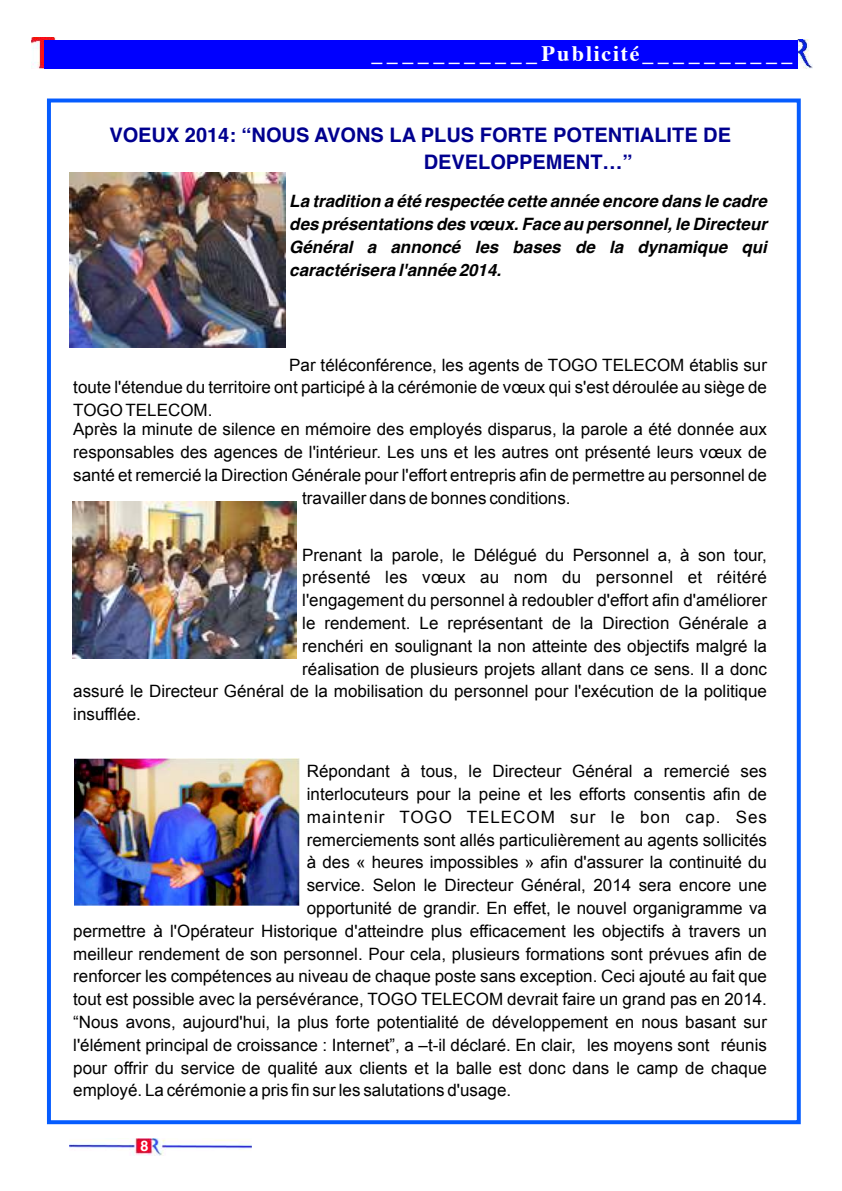
<style>
.page{position:relative;width:842px;height:1191px;background:#fff}
.page>*{position:absolute;margin:0;border:0;box-sizing:border-box;transform-origin:0 0}
.t1{font:700 22px "Times";letter-spacing:.08em;color:#fff}
.t2{font:700 20px/26.8px "Helvetica";color:#00008f}
.t3{font:17px/22.8px "Arial";color:#000;text-align:justify}
.t4{font:italic 700 17px/22.8px "Helvetica";color:#000;text-align:justify}
.t5{font:17px "Arial";letter-spacing:.02em;color:#000}
.t6{font:17px "Arial";letter-spacing:.055em;color:#000}
.t7{font:700 14.5px "Helvetica";color:#fff}
</style>
<div class="page">
<div style="left:47px;top:98px;width:754px;height:1026px;border:4px solid #055cff"></div>
<img style="left:70px;top:1138px;width:182px;height:17px">
<img style="left:31px;top:38px;width:25px;height:30px">
<img style="left:798px;top:40px;width:15px;height:28px">
<div style="left:44px;top:40px;width:754px;height:28px;background:#00f"></div>
<img style="left:70px;top:172px;width:215px;height:176px">
<img style="left:73px;top:501px;width:224px;height:157px">
<img style="left:75px;top:759px;width:225px;height:146px">
<p class="t1" style="left:371px;top:44px;width:423px">___________Publicité__________</p>
<p class="t2" style="left:424px;top:123px;width:309px;text-indent:-314px">VOEUX 2014: “NOUS AVONS LA PLUS FORTE POTENTIALITE DE<br>DEVELOPPEMENT…”</p>
<p class="t4" style="left:289px;top:191px;width:479px">La tradition a été respectée cette année encore dans le cadre des présentations des vœux. Face au personnel, le Directeur Général a annoncé les bases de la dynamique qui caractérisera l'année 2014.</p>
<p class="t3" style="left:73px;top:353px;width:695px;text-indent:216px">Par téléconférence, les agents de TOGO TELECOM établis sur toute l'étendue du territoire ont participé à la cérémonie de vœux qui s'est déroulée au siège de TOGO TELECOM.</p>
<p class="t3" style="left:73px;top:418px;width:695px">Après la minute de silence en mémoire des employés disparus, la parole a été donnée aux</p>
<p class="t3" style="left:73px;top:441px;width:695px">responsables des agences de l'intérieur. Les uns et les autres ont présenté leurs vœux de</p>
<p class="t3" style="left:73px;top:463px;width:695px">santé et remercié la Direction Générale pour l'effort entrepris afin de permettre au personnel de</p>
<p class="t3" style="left:302px;top:486px;width:270px">travailler dans de bonnes conditions.</p>
<p class="t3" style="left:302px;top:543px;width:466px">Prenant la parole, le Délégué du Personnel a, à son tour,</p>
<p class="t5" style="left:302px;top:568px;width:466px">présenté les vœux au nom du personnel et réitéré</p>
<p class="t3" style="left:302px;top:589px;width:466px">l'engagement du personnel à redoubler d'effort afin d'améliorer</p>
<p class="t3" style="left:302px;top:612px;width:466px">le rendement. Le représentant de la Direction Générale a</p>
<p class="t3" style="left:302px;top:634px;width:466px">renchéri en soulignant la non atteinte des objectifs malgré la</p>
<p class="t3" style="left:302px;top:657px;width:466px">réalisation de plusieurs projets allant dans ce sens. Il a donc</p>
<p class="t3" style="left:73px;top:680px;width:695px">assuré le Directeur Général de la mobilisation du personnel pour l'exécution de la politique</p>
<p class="t3" style="left:73px;top:703px;width:69px">insufflée.</p>
<p class="t3" style="left:307px;top:760px;width:462px">Répondant à tous, le Directeur Général a remercié ses</p>
<p class="t3" style="left:307px;top:782px;width:462px">interlocuteurs pour la peine et les efforts consentis afin de</p>
<p class="t6" style="left:307px;top:807px;width:462px">maintenir TOGO TELECOM sur le bon cap. Ses</p>
<p class="t3" style="left:307px;top:828px;width:462px">remerciements sont allés particulièrement au agents sollicités</p>
<p class="t3" style="left:307px;top:851px;width:462px">à des « heures impossibles » afin d'assurer la continuité du</p>
<p class="t3" style="left:307px;top:874px;width:462px">service. Selon le Directeur Général, 2014 sera encore une</p>
<p class="t3" style="left:307px;top:896px;width:462px">opportunité de grandir. En effet, le nouvel organigramme va</p>
<p class="t3" style="left:73px;top:919px;width:695px">permettre à l'Opérateur Historique d'atteindre plus efficacement les objectifs à travers un</p>
<p class="t3" style="left:73px;top:942px;width:695px">meilleur rendement de son personnel. Pour cela, plusieurs formations sont prévues afin de</p>
<p class="t3" style="left:73px;top:965px;width:695px">renforcer les compétences au niveau de chaque poste sans exception. Ceci ajouté au fait que</p>
<p class="t3" style="left:73px;top:988px;width:695px">tout est possible avec la persévérance, TOGO TELECOM devrait faire un grand pas en 2014.</p>
<p class="t3" style="left:73px;top:1010px;width:695px">“Nous avons, aujourd'hui, la plus forte potentialité de développement en nous basant sur</p>
<p class="t3" style="left:73px;top:1033px;width:695px">l'élément principal de croissance : Internet”, a –t-il déclaré. En clair, les moyens sont réunis</p>
<p class="t3" style="left:73px;top:1056px;width:695px">pour offrir du service de qualité aux clients et la balle est donc dans le camp de chaque</p>
<p class="t3" style="left:73px;top:1079px;width:439px">employé. La cérémonie a pris fin sur les salutations d'usage.</p>
<p class="t7" style="left:140px;top:1140px;width:10px">8</p>
</div>
